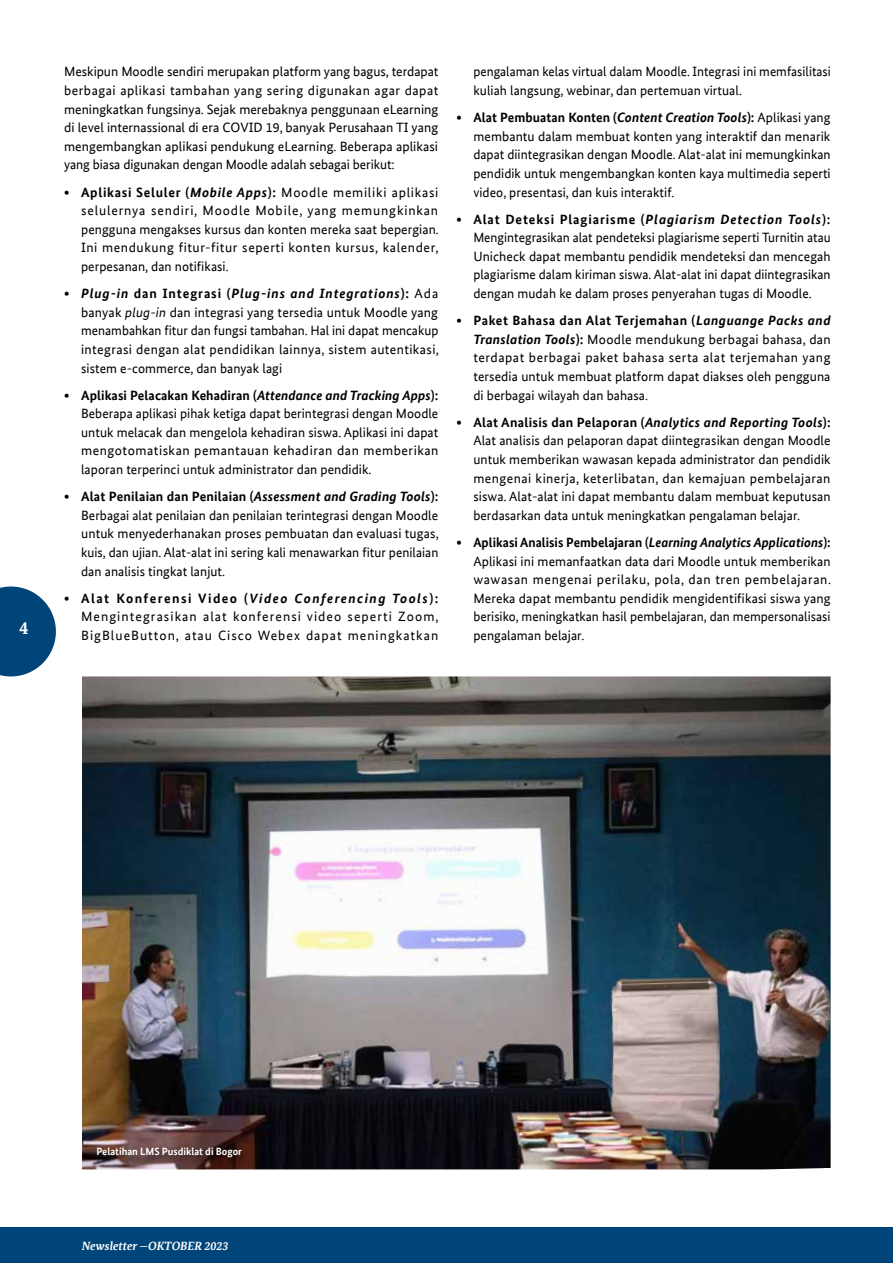
<style>
.page{position:relative;width:893px;height:1263px;background:#fff}
.page>*{position:absolute;margin:0;border:0;box-sizing:border-box;transform-origin:0 0}
.t1{font:700 18px "Bundes Serif Office T";color:#fff}
.t2{font:13.5px/18.6px "Bundes Sans Office";letter-spacing:.005em;color:#000;text-align:justify}
.t3{font:italic 700 12px "Bundes Serif Office T";color:#fff}
.t4{font:700 10.5px "Bundes Sans Office";color:#fff}
.s1{font-weight:700}
.s2{font-weight:700;font-style:italic}
.s3{font-style:italic}
</style>
<div class="page">
<img style="left:82px;top:676px;width:749px;height:493px">
<div style="left:92px;top:1143px;width:160px;height:24px;background:#000;opacity:.75"></div>
<div style="left:0;top:1227px;width:893px;height:36px;background:#004579"></div>
<svg style="left:0;top:586px;width:56px;height:90px"></svg>
<h1 class="t1" style="left:19px;top:618px;width:10px">4</h1>
<p class="t2" style="left:64px;top:62px;width:376px">Meskipun Moodle sendiri merupakan platform yang bagus, terdapat berbagai aplikasi tambahan yang sering digunakan agar dapat meningkatkan fungsinya. Sejak merebaknya penggunaan eLearning di level internassional di era COVID 19, banyak Perusahaan TI yang mengembangkan aplikasi pendukung eLearning. Beberapa aplikasi yang biasa digunakan dengan Moodle adalah sebagai berikut:</p>
<p class="t2" style="left:81px;top:183px;width:359px;text-indent:-17px"><span class="s1">• Aplikasi Seluler (</span><span class="s2">Mobile Apps</span><span class="s1">):</span> Moodle memiliki aplikasi selulernya sendiri, Moodle Mobile, yang memungkinkan pengguna mengakses kursus dan konten mereka saat bepergian.<br>Ini mendukung fitur-fitur seperti konten kursus, kalender, perpesanan, dan notifikasi.</p>
<p class="t2" style="left:81px;top:284px;width:359px;text-indent:-17px"><span class="s2">• Plug-in</span> <span class="s1">dan Integrasi (</span><span class="s2">Plug-ins and Integrations</span><span class="s1">):</span> Ada banyak <span class="s3">plug-in</span> dan integrasi yang tersedia untuk Moodle yang menambahkan fitur dan fungsi tambahan. Hal ini dapat mencakup integrasi dengan alat pendidikan lainnya, sistem autentikasi, sistem e-commerce, dan banyak lagi</p>
<p class="t2" style="left:81px;top:386px;width:359px;text-indent:-17px"><span class="s1">• Aplikasi Pelacakan Kehadiran (</span><span class="s2">Attendance and Tracking Apps</span><span class="s1">):<br></span>Beberapa aplikasi pihak ketiga dapat berintegrasi dengan Moodle untuk melacak dan mengelola kehadiran siswa. Aplikasi ini dapat mengotomatiskan pemantauan kehadiran dan memberikan laporan terperinci untuk administrator dan pendidik.</p>
<p class="t2" style="left:81px;top:487px;width:359px;text-indent:-17px"><span class="s1">• Alat Penilaian dan Penilaian (</span><span class="s2">Assessment and Grading Tools</span><span class="s1">):<br></span>Berbagai alat penilaian dan penilaian terintegrasi dengan Moodle untuk menyederhanakan proses pembuatan dan evaluasi tugas, kuis, dan ujian. Alat-alat ini sering kali menawarkan fitur penilaian dan analisis tingkat lanjut.</p>
<p class="t2" style="left:81px;top:589px;width:359px;text-indent:-17px"><span class="s1">• Alat Konferensi Video (</span><span class="s2">Video Conferencing Tools</span><span class="s1">):<br></span>Mengintegrasikan alat konferensi video seperti Zoom, BigBlueButton, atau Cisco Webex dapat meningkatkan</p>
<p class="t2" style="left:473px;top:62px;width:359px">pengalaman kelas virtual dalam Moodle. Integrasi ini memfasilitasi kuliah langsung, webinar, dan pertemuan virtual.</p>
<p class="t2" style="left:473px;top:108px;width:359px;text-indent:-17px"><span class="s1">• Alat Pembuatan Konten (</span><span class="s2">Content Creation Tools</span><span class="s1">):</span> Aplikasi yang membantu dalam membuat konten yang interaktif dan menarik dapat diintegrasikan dengan Moodle. Alat-alat ini memungkinkan pendidik untuk mengembangkan konten kaya multimedia seperti video, presentasi, dan kuis interaktif.</p>
<p class="t2" style="left:473px;top:210px;width:359px;text-indent:-17px"><span class="s1">• Alat Deteksi Plagiarisme (</span><span class="s2">Plagiarism Detection Tools</span><span class="s1">):<br></span>Mengintegrasikan alat pendeteksi plagiarisme seperti Turnitin atau Unicheck dapat membantu pendidik mendeteksi dan mencegah plagiarisme dalam kiriman siswa. Alat-alat ini dapat diintegrasikan dengan mudah ke dalam proses penyerahan tugas di Moodle.</p>
<p class="t2" style="left:473px;top:311px;width:359px;text-indent:-17px"><span class="s1">• Paket Bahasa dan Alat Terjemahan (</span><span class="s2">Languange Packs and Translation Tools</span><span class="s1">):</span> Moodle mendukung berbagai bahasa, dan terdapat berbagai paket bahasa serta alat terjemahan yang tersedia untuk membuat platform dapat diakses oleh pengguna di berbagai wilayah dan bahasa.</p>
<p class="t2" style="left:473px;top:413px;width:359px;text-indent:-17px"><span class="s1">• Alat Analisis dan Pelaporan (</span><span class="s2">Analytics and Reporting Tools</span><span class="s1">):<br></span>Alat analisis dan pelaporan dapat diintegrasikan dengan Moodle untuk memberikan wawasan kepada administrator dan pendidik mengenai kinerja, keterlibatan, dan kemajuan pembelajaran siswa. Alat-alat ini dapat membantu dalam membuat keputusan berdasarkan data untuk meningkatkan pengalaman belajar.</p>
<p class="t2" style="left:473px;top:533px;width:359px;text-indent:-17px"><span class="s1">• Aplikasi Analisis Pembelajaran (</span><span class="s2">Learning Analytics Applications</span><span class="s1">):<br></span>Aplikasi ini memanfaatkan data dari Moodle untuk memberikan wawasan mengenai perilaku, pola, dan tren pembelajaran.<br>Mereka dapat membantu pendidik mengidentifikasi siswa yang berisiko, meningkatkan hasil pembelajaran, dan mempersonalisasi pengalaman belajar.</p>
<p class="t4" style="left:96px;top:1145px;width:147px">Pelatihan LMS Pusdiklat di Bogor</p>
<p class="t3" style="left:82px;top:1238px;width:148px">Newsletter —OKTOBER 2023</p>
</div>
